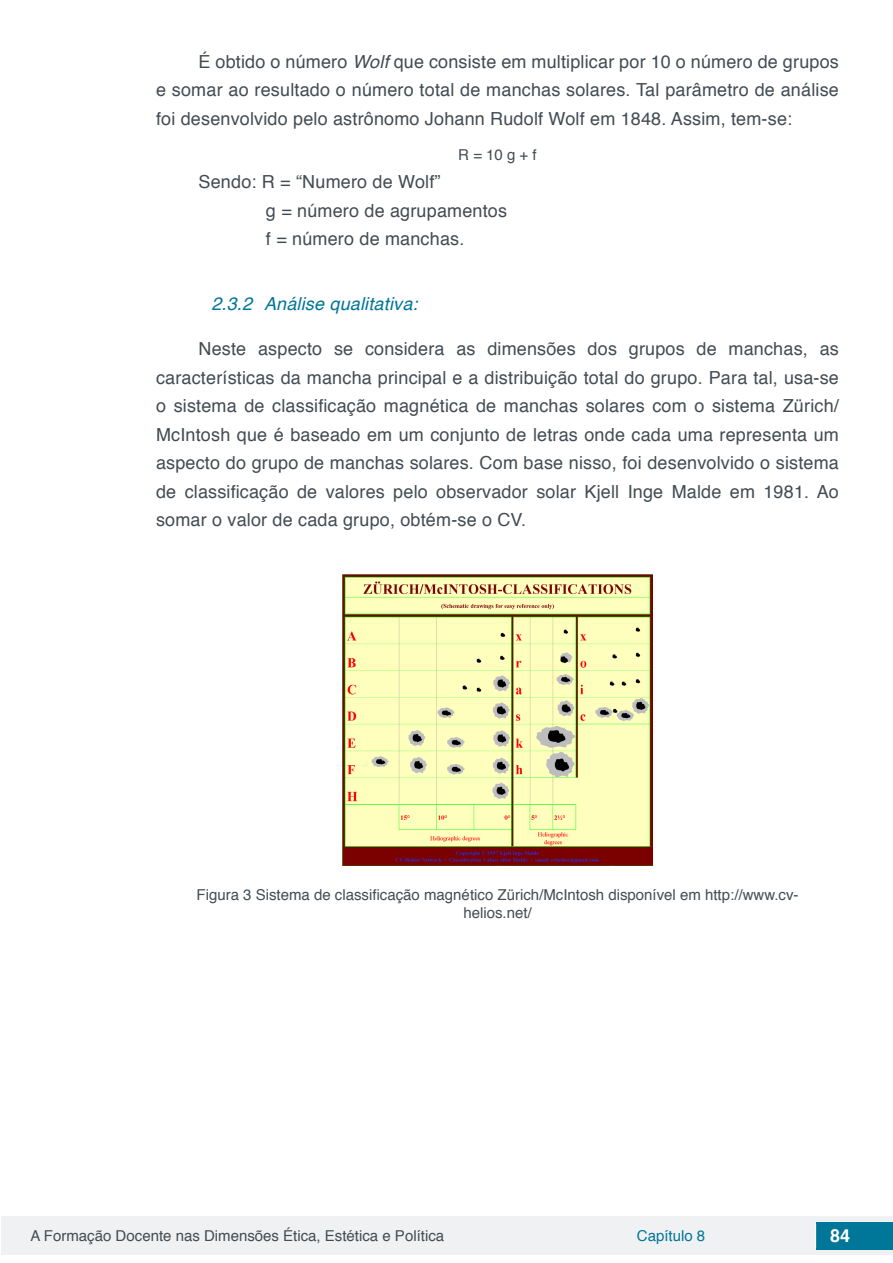
<style>
.page{position:relative;width:893px;height:1263px;background:#fff}
.page>*{position:absolute;margin:0;border:0;box-sizing:border-box;transform-origin:0 0}
.txt{font:18px/28.5px "Helvetica";letter-spacing:.01em;color:#434c52;text-align:justify}
.t1{font:italic 18px "Helvetica";letter-spacing:.01em;color:#007699}
.t2{font:700 18px "Helvetica";color:#fff}
.info_tab_gra_imag{font:15px/18px "Helvetica";color:#434c52;text-align:center}
.t3{font:15px "Helvetica";color:#007699}
.s1{font-style:italic}
</style>
<div class="page">
<div style="left:1px;top:1216px;width:891px;height:38px;background:#f0f1f2"></div>
<div style="left:816px;top:1222px;width:77px;height:27px;background:#007699"></div>
<svg style="left:815px;top:1224px;width:1px;height:24px"></svg>
<img style="left:343px;top:575px;width:309px;height:290px">
<p class="txt" style="left:156px;top:47px;width:684px;text-indent:43px">É obtido o número <span class="s1">Wolf</span> que consiste em multiplicar por 10 o número de grupos e somar ao resultado o número total de manchas solares. Tal parâmetro de análise foi desenvolvido pelo astrônomo Johann Rudolf Wolf em 1848. Assim, tem-se:</p>
<p class="info_tab_gra_imag" style="left:458px;top:146px;width:80px">R = 10 g + f</p>
<p class="txt" style="left:199px;top:168px;width:243px">Sendo: R = “Numero de Wolf”</p>
<p class="txt" style="left:266px;top:196px;width:243px">g = número de agrupamentos</p>
<p class="txt" style="left:266px;top:225px;width:200px">f = número de manchas.</p>
<p class="t1" style="left:211px;top:289px;width:208px">2.3.2 Análise qualitativa:</p>
<p class="txt" style="left:156px;top:335px;width:684px;text-indent:43px">Neste aspecto se considera as dimensões dos grupos de manchas, as características da mancha principal e a distribuição total do grupo. Para tal, usa-se o sistema de classificação magnética de manchas solares com o sistema Zürich/ McIntosh que é baseado em um conjunto de letras onde cada uma representa um aspecto do grupo de manchas solares. Com base nisso, foi desenvolvido o sistema de classificação de valores pelo observador solar Kjell Inge Malde em 1981. Ao somar o valor de cada grupo, obtém-se o CV.</p>
<p class="info_tab_gra_imag" style="left:197px;top:886px;width:603px">Figura 3 Sistema de classificação magnético Zürich/McIntosh disponível em http://www.cv&shy;helios.net/</p>
<p class="info_tab_gra_imag" style="left:31px;top:1227px;width:415px">A Formação Docente nas Dimensões Ética, Estética e Política</p>
<p class="t3" style="left:637px;top:1224px;width:70px">Capítulo 8</p>
<p class="t2" style="left:830px;top:1221px;width:22px">84</p>
</div>
